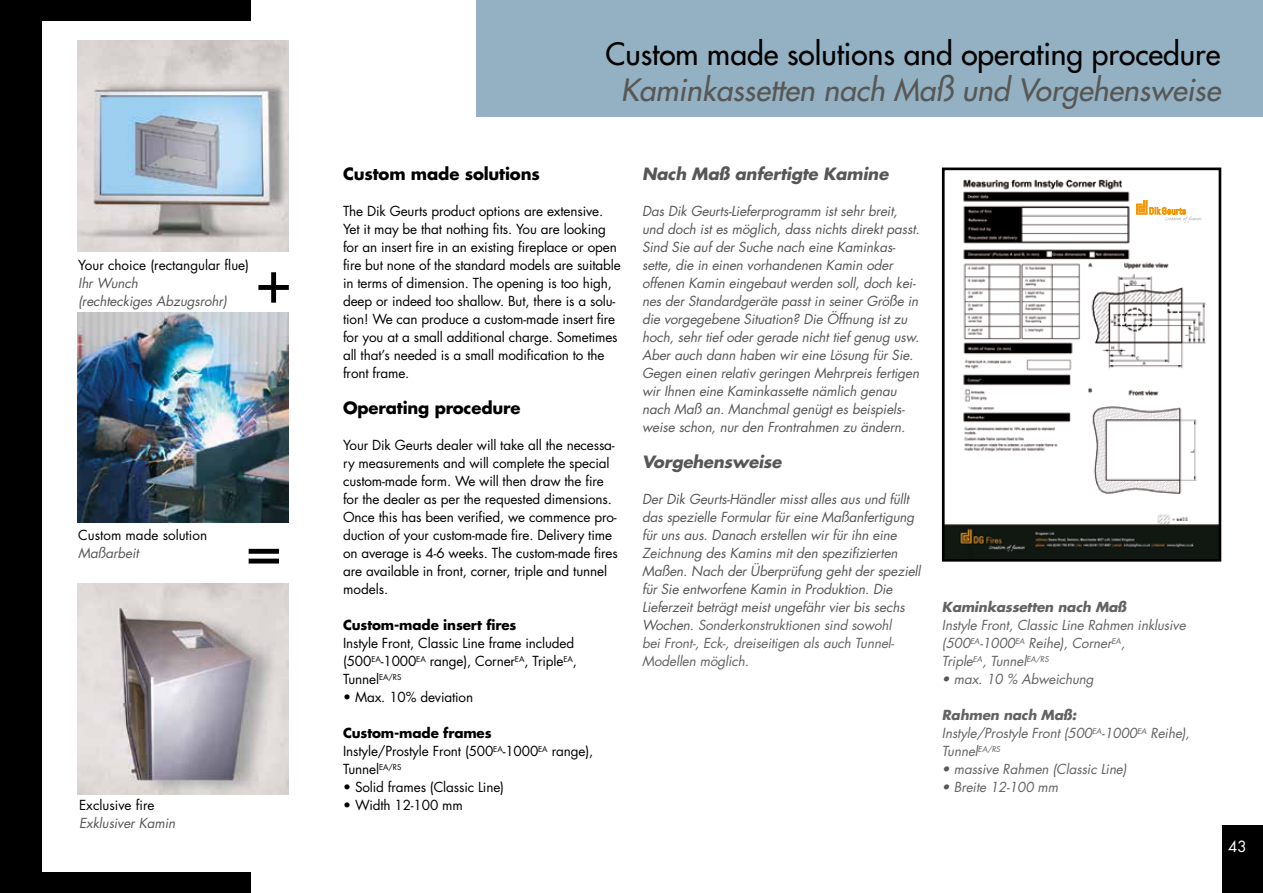
<style>
.page{position:relative;width:1263px;height:893px;background:#fff}
.page>*{position:absolute;margin:0;border:0;box-sizing:border-box;transform-origin:0 0}
.t1{font:62.7px "Futura Std";color:#000}
.t2{font:500 30px "Futura Std";color:#000}
.t3{font:italic 500 30px "Futura Std";color:#575756}
.t4{font:700 16.5px "Futura Std";letter-spacing:-.01em;color:#000}
.t5{font:italic 700 16.5px "Futura Std";letter-spacing:-.01em;color:#575756}
.t6{font:15px "Futura Std";color:#fff}
.t7{font:13.5px/18px "Futura Std";letter-spacing:-.01em;color:#000}
.t8{font:italic 13.5px/18px "Futura Std";letter-spacing:-.01em;color:#575756}
.t9{font:italic 13.5px/18px "Futura Std";letter-spacing:-.01em;color:#646363}
.t10{font:700 13.5px "Futura Std";letter-spacing:-.01em;color:#000}
.t11{font:italic 700 13.5px "Futura Std";letter-spacing:-.01em;color:#646363}
.s1{font-weight:700}
.s2{color:#646363}
.s3{color:#575756}
</style>
<div class="page">
<div style="left:1222px;top:825px;width:41px;height:68px;background:#000"></div>
<div style="left:476px;top:0;width:787px;height:117px;background:#93b1c2"></div>
<div style="left:0;top:0;width:251px;height:893px;background:#000"></div>
<div style="left:43px;top:21px;width:278px;height:851px;background:#fff"></div>
<img style="left:78px;top:41px;width:210px;height:210px">
<img style="left:78px;top:312px;width:210px;height:211px">
<img style="left:78px;top:584px;width:210px;height:210px">
<img style="left:946px;top:179px;width:271px;height:379px">
<div style="left:942px;top:168px;width:279px;height:394px;border:3px solid #000"></div>
<div style="left:1135px;top:199px;width:68px;height:25px;background:#fff"></div>
<svg style="left:1136px;top:200px;width:66px;height:23px"></svg>
<p class="t7" style="left:78px;top:256px;width:172px">Your choice (rectangular flue)</p>
<p class="t8" style="left:78px;top:274px;width:150px">Ihr Wunch<br>(rechteckiges Abzugsrohr)</p>
<h1 class="t1" style="left:254px;top:240px;width:40px">+</h1>
<p class="t7" style="left:78px;top:526px;width:130px">Custom made solution</p>
<p class="t8" style="left:78px;top:544px;width:62px">Maßarbeit</p>
<h1 class="t1" style="left:244px;top:509px;width:40px">=</h1>
<p class="t7" style="left:79px;top:796px;width:77px">Exclusive fire</p>
<p class="t8" style="left:79px;top:814px;width:98px">Exklusiver Kamin</p>
<h2 class="t2" style="left:605px;top:35px;width:616px">Custom made solutions and operating procedure</h2>
<h2 class="t3" style="left:621px;top:71px;width:601px">Kaminkassetten nach Maß und Vorgehensweise</h2>
<p class="t4" style="left:343px;top:163px;width:198px">Custom made solutions</p>
<p class="t7" style="left:343px;top:202px;width:279px">The Dik Geurts product options are extensive.<br>Yet it may be that nothing fits. You are looking for an insert fire in an existing fireplace or open fire but none of the standard models are suitable in terms of dimension. The opening is too high, deep or indeed too shallow. But, there is a solu&shy;tion! We can produce a custom-made insert fire for you at a small additional charge. Sometimes all that’s needed is a small modification to the front frame.</p>
<p class="t4" style="left:343px;top:397px;width:179px">Operating procedure</p>
<p class="t7" style="left:343px;top:436px;width:276px">Your Dik Geurts dealer will take all the necessa&shy;ry measurements and will complete the special custom-made form. We will then draw the fire for the dealer as per the requested dimensions.<br>Once this has been verified, we commence pro&shy;duction of your custom-made fire. Delivery time on average is 4-6 weeks. The custom-made fires are available in front, corner, triple and tunnel models.</p>
<p class="t10" style="left:343px;top:616px;width:175px">Custom-made insert fires</p>
<p class="t7" style="left:343px;top:634px;width:235px">Instyle Front, Classic Line frame included (500<sup>EA</sup>-1000<sup>EA</sup> range), Corner<sup>EA</sup>, Triple<sup>EA</sup>,<br>Tunnel<sup>EA/RS</sup></p>
<p class="t7" style="left:343px;top:688px;width:132px">• Max. 10% deviation</p>
<p class="t7" style="left:343px;top:724px;width:252px"><span class="s1">Custom-made frames<br></span>Instyle/Prostyle Front (500<sup>EA</sup>-1000<sup>EA</sup> range),<br>Tunnel<sup>EA/RS</sup></p>
<p class="t7" style="left:343px;top:778px;width:163px">• Solid frames (Classic Line)</p>
<p class="t7" style="left:343px;top:796px;width:121px">• Width 12-100 mm</p>
<p class="t5" style="left:642px;top:163px;width:248px">Nach Maß anfertigte Kamine</p>
<p class="t8" style="left:642px;top:202px;width:279px">Das Dik Geurts-Lieferprogramm ist sehr breit, und doch ist es möglich, dass nichts direkt passt.<br>Sind Sie auf der Suche nach eine Kaminkas&shy;sette, die in einen vorhandenen Kamin oder offenen Kamin eingebaut werden soll, doch kei&shy;nes der Standardgeräte passt in seiner Größe in die vorgegebene Situation? Die Öffnung ist zu hoch, sehr tief oder gerade nicht tief genug usw.<br>Aber auch dann haben wir eine Lösung für Sie.<br>Gegen einen relativ geringen Mehrpreis fertigen wir Ihnen eine Kaminkassette nämlich genau nach Maß an. Manchmal genügt es beispiels&shy;weise schon, nur den Frontrahmen zu ändern.</p>
<p class="t5" style="left:642px;top:451px;width:141px">Vorgehensweise</p>
<p class="t8" style="left:642px;top:490px;width:280px">Der Dik Geurts-Händler misst alles aus und füllt das spezielle Formular für eine Maßanfertigung für uns aus. Danach erstellen wir für ihn eine Zeichnung des Kamins mit den spezifizierten Maßen. Nach der Überprüfung geht der speziell für Sie entworfene Kamin in Produktion. Die Lieferzeit beträgt meist ungefähr vier bis sechs Wochen. <span class="s2">Sonderkonstruktionen sind sowohl<br>bei Front-, Eck-, dreiseitigen als auch Tunnel-Modellen möglich.</span></p>
<p class="t11" style="left:942px;top:598px;width:186px">Kaminkassetten nach Maß</p>
<p class="t9" style="left:942px;top:616px;width:245px">Instyle Front, Classic Line Rahmen inklusive (500<sup>EA</sup>-1000<sup>EA</sup> Reihe), Corner<sup>EA</sup>,<br>Triple<sup>EA</sup>, Tunnel<sup>EA/RS</sup></p>
<p class="t9" style="left:942px;top:670px;width:153px"><span class="s3">•</span> max. 10 % Abweichung</p>
<p class="t9" style="left:942px;top:706px;width:249px"><span class="s1">Rahmen nach Maß:<br></span>Instyle/Prostyle Front (500<sup>EA</sup>-1000<sup>EA</sup> Reihe),<br>Tunnel<sup>EA/RS</sup></p>
<p class="t9" style="left:942px;top:760px;width:186px"><span class="s3">•</span> massive Rahmen (Classic Line)</p>
<p class="t9" style="left:942px;top:778px;width:118px"><span class="s3">•</span> Breite 12-100 mm</p>
<p class="t6" style="left:1228px;top:837px;width:20px">43</p>
</div>
